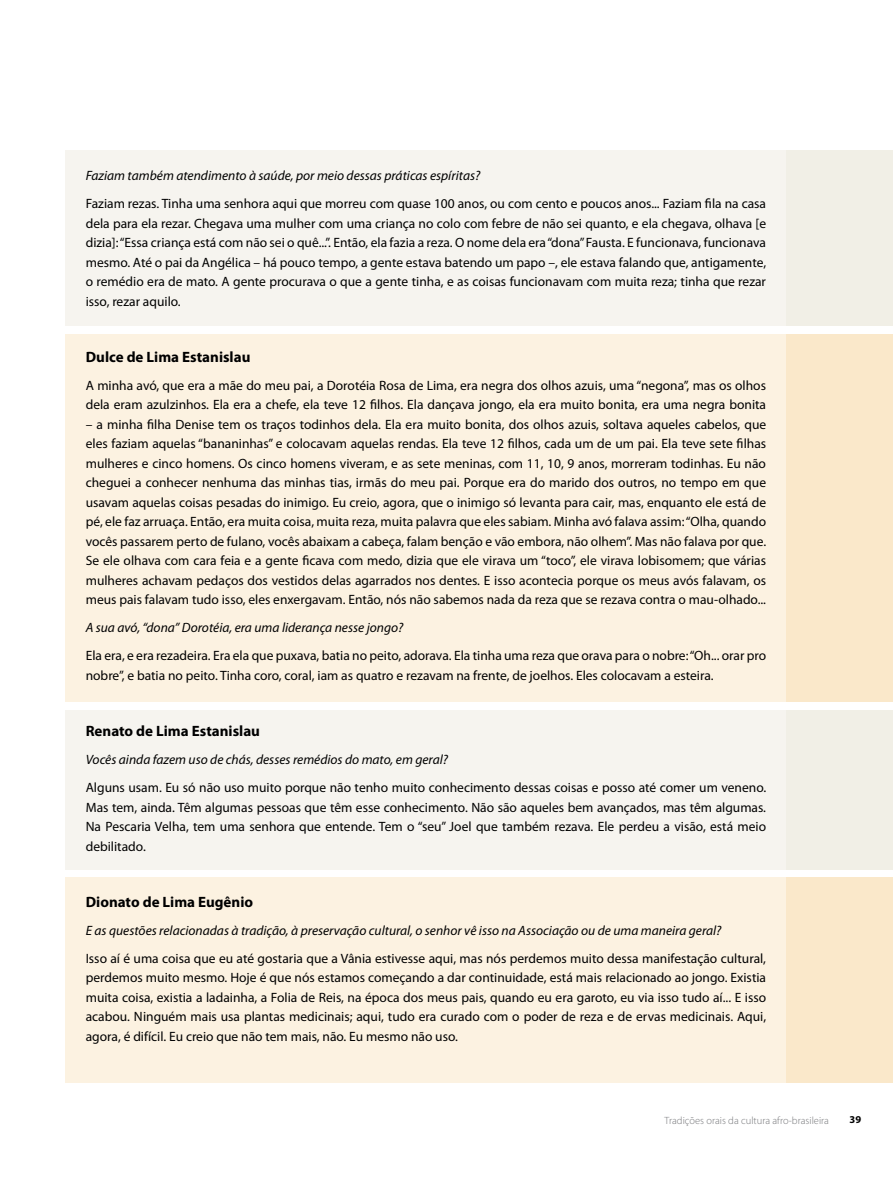
<style>
.page{position:relative;width:893px;height:1191px;background:#fff}
.page>*{position:absolute;margin:0;border:0;box-sizing:border-box;transform-origin:0 0}
.t1{font:700 15px "Myriad Pro";color:#000}
.t2{font:13.5px/19.5px "Myriad Pro";color:#000;text-align:justify}
.t3{font:italic 13.5px "Myriad Pro";color:#000}
.t4{font:300 10.5px "Myriad Pro";color:#77787b}
.t5{font:700 10.5px "Myriad Pro";color:#000}
</style>
<div class="page">
<div style="left:65px;top:150px;width:722px;height:176px;background:#f6f4ef"></div>
<div style="left:65px;top:334px;width:722px;height:368px;background:#fcf2e1"></div>
<div style="left:65px;top:709px;width:722px;height:160px;background:#f6f4ef"></div>
<div style="left:65px;top:877px;width:722px;height:206px;background:#fcf2e1"></div>
<div style="left:787px;top:150px;width:106px;height:176px;background:#f1efe6"></div>
<div style="left:787px;top:334px;width:106px;height:368px;background:#fae8ca"></div>
<div style="left:787px;top:709px;width:106px;height:160px;background:#f1efe6"></div>
<div style="left:787px;top:877px;width:106px;height:206px;background:#fae8ca"></div>
<p class="t3" style="left:86px;top:167px;width:396px">Faziam também atendimento à saúde, por meio dessas práticas espíritas?</p>
<p class="t2" style="left:86px;top:194px;width:682px">Faziam rezas. Tinha uma senhora aqui que morreu com quase 100 anos, ou com cento e poucos anos... Faziam fila na casa dela para ela rezar. Chegava uma mulher com uma criança no colo com febre de não sei quanto, e ela chegava, olhava [e dizia]: “Essa criança está com não sei o quê...”. Então, ela fazia a reza. O nome dela era “dona” Fausta. E funcionava, funcionava mesmo. Até o pai da Angélica – há pouco tempo, a gente estava batendo um papo –, ele estava falando que, antigamente, o remédio era de mato. A gente procurava o que a gente tinha, e as coisas funcionavam com muita reza; tinha que rezar isso, rezar aquilo.</p>
<p class="t1" style="left:86px;top:347px;width:166px">Dulce de Lima Estanislau</p>
<p class="t2" style="left:86px;top:375px;width:682px">A minha avó, que era a mãe do meu pai, a Dorotéia Rosa de Lima, era negra dos olhos azuis, uma “negona”, mas os olhos dela eram azulzinhos. Ela era a chefe, ela teve 12 filhos. Ela dançava jongo, ela era muito bonita, era uma negra bonita</p>
<p class="t2" style="left:86px;top:414px;width:682px">– a minha filha Denise tem os traços todinhos dela. Ela era muito bonita, dos olhos azuis, soltava aqueles cabelos, que eles faziam aquelas “bananinhas” e colocavam aquelas rendas. Ela teve 12 filhos, cada um de um pai. Ela teve sete filhas mulheres e cinco homens. Os cinco homens viveram, e as sete meninas, com 11, 10, 9 anos, morreram todinhas. Eu não cheguei a conhecer nenhuma das minhas tias, irmãs do meu pai. Porque era do marido dos outros, no tempo em que usavam aquelas coisas pesadas do inimigo. Eu creio, agora, que o inimigo só levanta para cair, mas, enquanto ele está de pé, ele faz arruaça. Então, era muita coisa, muita reza, muita palavra que eles sabiam. Minha avó falava assim: “Olha, quando vocês passarem perto de fulano, vocês abaixam a cabeça, falam benção e vão embora, não olhem”. Mas não falava por que.<br>Se ele olhava com cara feia e a gente ficava com medo, dizia que ele virava um “toco”, ele virava lobisomem; que várias mulheres achavam pedaços dos vestidos delas agarrados nos dentes. E isso acontecia porque os meus avós falavam, os meus pais falavam tudo isso, eles enxergavam. Então, nós não sabemos nada da reza que se rezava contra o mau-olhado...</p>
<p class="t3" style="left:86px;top:619px;width:319px">A sua avó, “dona” Dorotéia, era uma liderança nesse jongo?</p>
<p class="t2" style="left:86px;top:646px;width:682px">Ela era, e era rezadeira. Era ela que puxava, batia no peito, adorava. Ela tinha uma reza que orava para o nobre: “Oh... orar pro nobre”, e batia no peito. Tinha coro, coral, iam as quatro e rezavam na frente, de joelhos. Eles colocavam a esteira.</p>
<p class="t1" style="left:86px;top:721px;width:176px">Renato de Lima Estanislau</p>
<p class="t3" style="left:86px;top:751px;width:364px">Vocês ainda fazem uso de chás, desses remédios do mato, em geral?</p>
<p class="t2" style="left:86px;top:777px;width:682px">Alguns usam. Eu só não uso muito porque não tenho muito conhecimento dessas coisas e posso até comer um veneno.<br>Mas tem, ainda. Têm algumas pessoas que têm esse conhecimento. Não são aqueles bem avançados, mas têm algumas.<br>Na Pescaria Velha, tem uma senhora que entende. Tem o “seu” Joel que também rezava. Ele perdeu a visão, está meio debilitado.</p>
<p class="t1" style="left:86px;top:891px;width:169px">Dionato de Lima Eugênio</p>
<p class="t3" style="left:86px;top:921px;width:637px">E as questões relacionadas à tradição, à preservação cultural, o senhor vê isso na Associação ou de uma maneira geral?</p>
<p class="t2" style="left:86px;top:948px;width:682px">Isso aí é uma coisa que eu até gostaria que a Vânia estivesse aqui, mas nós perdemos muito dessa manifestação cultural, perdemos muito mesmo. Hoje é que nós estamos começando a dar continuidade, está mais relacionado ao jongo. Existia muita coisa, existia a ladainha, a Folia de Reis, na época dos meus pais, quando eu era garoto, eu via isso tudo aí... E isso acabou. Ninguém mais usa plantas medicinais; aqui, tudo era curado com o poder de reza e de ervas medicinais. Aqui, agora, é difícil. Eu creio que não tem mais, não. Eu mesmo não uso.</p>
<p class="t4" style="left:665px;top:1114px;width:166px">Tradições orais da cultura afro-brasileira</p>
<p class="t5" style="left:849px;top:1112px;width:13px">39</p>
</div>
